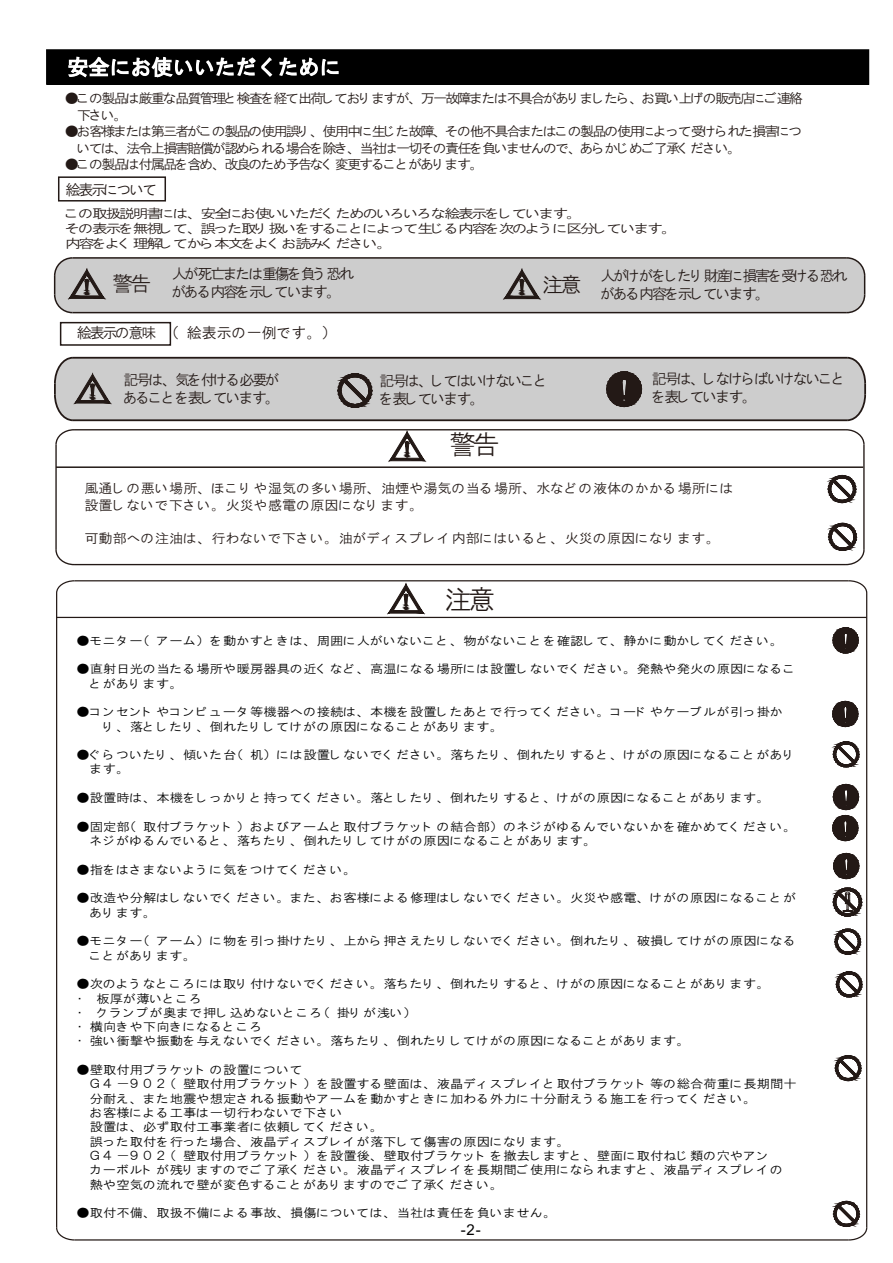
<style>
.page{position:relative;width:893px;height:1263px;background:#fff}
.page>*{position:absolute;margin:0;border:0;box-sizing:border-box;transform-origin:0 0}
.t1{font:27px "HGP Gothic M";color:#231916}
.t2{font:21px "HG Gothic M";color:#fff}
.t3{font:21px "HGP Gothic M";color:#231916}
.t4{font:15px/18px "HGP Gothic M";letter-spacing:-.015em;color:#231916}
.t5{font:15px/18px "HGP Gothic M";letter-spacing:-.05em;color:#231916}
.t6{font:15px "HGP Gothic M";letter-spacing:-.085em;color:#231916}
.t7{font:15px "Arial";color:#000}
.t8{font:13.5px/16.5px "HGP Gothic M";letter-spacing:-.065em;color:#231916;scale:1.06 1}
.t9{font:13.5px/16.5px "HGP Gothic M";letter-spacing:.06em;color:#231916;scale:1.05 1}
.t10{font:13.5px/16.5px "HGP Gothic M";letter-spacing:-.075em;color:#231916;scale:1.06 1}
.t11{font:13.5px "HGP Gothic M";letter-spacing:.085em;color:#231916;scale:1.05 1}
.t12{font:13.5px "HGP Gothic M";letter-spacing:-.055em;color:#231916;scale:1.06 1}
.t13{font:12.9px/15.1px "HGP Gothic M";letter-spacing:-.015em;color:#231916;scale:1.23 1}
.t14{font:12px/14.2px "HGP Gothic M";letter-spacing:.11em;color:#000;scale:1.11 1}
.t15{font:12px/14.2px "HGP Gothic M";letter-spacing:.09em;color:#000;scale:1.11 1}
.t16{font:12px/14.2px "HGP Gothic M";letter-spacing:.08em;color:#000;scale:1.11 1}
.t17{font:12px "HGP Gothic M";color:#000;scale:1.11 1}
.t18{font:12px "HGP Gothic M";letter-spacing:.14em;color:#000;scale:1.11 1}
</style>
<div class="page">
<div style="left:118px;top:359px;width:727px;height:60px;background:#cdcdcd"></div>
<hr style="left:73px;top:419px;width:774px;height:2px;background:#231916">
<hr style="left:73px;top:357px;width:774px;height:2px;background:#231916">
<svg style="left:845px;top:356px;width:22px;height:66px"></svg>
<div style="left:47px;top:50px;width:821px;height:34px;background:#000"></div>
<div style="left:46px;top:49px;width:823px;height:36px;border:2px solid #000"></div>
<div style="left:55px;top:258px;width:810px;height:55px;background:#cdcdcd;border-radius:18px"></div>
<hr style="left:72px;top:312px;width:775px;height:1px;background:#231916">
<hr style="left:72px;top:257px;width:775px;height:2px;background:#231916">
<svg style="left:845px;top:257px;width:21px;height:57px"></svg>
<hr style="left:75px;top:1239px;width:774px;height:1px;background:#231916">
<svg style="left:56px;top:1226px;width:20px;height:15px"></svg>
<hr style="left:56px;top:593px;width:1px;height:635px;background:#231916">
<svg style="left:56px;top:580px;width:20px;height:14px"></svg>
<hr style="left:75px;top:580px;width:774px;height:1px;background:#231916">
<svg style="left:847px;top:580px;width:21px;height:14px"></svg>
<hr style="left:866px;top:593px;width:1px;height:635px;background:#231916">
<hr style="left:57px;top:617px;width:810px;height:1px;background:#231916">
<svg style="left:385px;top:584px;width:46px;height:35px"></svg>
<svg style="left:53px;top:257px;width:59px;height:57px"></svg>
<svg style="left:503px;top:269px;width:39px;height:31px"></svg>
<svg style="left:54px;top:356px;width:64px;height:66px;background:#b4b2b2"></svg>
<svg style="left:597px;top:371px;width:54px;height:36px;background:#75706f"></svg>
<svg style="left:337px;top:373px;width:36px;height:35px"></svg>
<hr style="left:74px;top:564px;width:772px;height:1px;background:#231916">
<svg style="left:55px;top:550px;width:20px;height:16px"></svg>
<hr style="left:55px;top:444px;width:2px;height:106px;background:#231916">
<svg style="left:55px;top:429px;width:20px;height:17px"></svg>
<hr style="left:74px;top:429px;width:772px;height:1px;background:#231916">
<svg style="left:845px;top:429px;width:20px;height:15px"></svg>
<hr style="left:863px;top:444px;width:2px;height:106px;background:#231916">
<hr style="left:56px;top:466px;width:807px;height:2px;background:#231916">
<svg style="left:386px;top:431px;width:46px;height:36px"></svg>
<div style="left:58px;top:176px;width:108px;height:26px;border:2px solid #231916"></div>
<div style="left:60px;top:322px;width:111px;height:24px;border:2px solid #231916"></div>
<svg style="left:828px;top:475px;width:28px;height:28px"></svg>
<svg style="left:828px;top:523px;width:37px;height:43px"></svg>
<svg style="left:832px;top:627px;width:36px;height:27px"></svg>
<svg style="left:832px;top:701px;width:36px;height:26px"></svg>
<svg style="left:832px;top:784px;width:36px;height:57px"></svg>
<svg style="left:833px;top:853px;width:35px;height:26px"></svg>
<svg style="left:833px;top:741px;width:27px;height:27px"></svg>
<svg style="left:834px;top:929px;width:27px;height:26px"></svg>
<svg style="left:833px;top:1201px;width:35px;height:40px"></svg>
<svg style="left:833px;top:888px;width:30px;height:29px"></svg>
<svg style="left:836px;top:971px;width:27px;height:27px"></svg>
<svg style="left:835px;top:1055px;width:27px;height:26px"></svg>
<h2 class="t2" style="left:67px;top:57px;width:275px">安全にお使いいただくために</h2>
<p class="t10" style="left:77px;top:90px;width:686px;text-indent:-12px">●この製品は厳重な品質管理と検査を経て出荷しておりますが、万一故障または不具合がありましたら、お買い上げの販売店にご連絡下さい。</p>
<p class="t8" style="left:77px;top:123px;width:685px;text-indent:-12px">●お客様または第三者がこの製品の使用誤り、使用中に生じた故障、その他不具合またはこの製品の使用によって受けられた損害については、法令上損害賠償が認められる場合を除き、当社は一切その責任を負いませんので、あらかじめご了承ください。</p>
<p class="t12" style="left:65px;top:157px;width:393px">●この製品は付属品を含め、改良のため予告なく変更することがあります。</p>
<p class="t6" style="left:66px;top:182px;width:92px">絵表示について</p>
<p class="t13" style="left:65px;top:205px;width:495px">この取扱説明書には、安全にお使いいただくためのいろいろな絵表示をしています。<br>その表示を無視して、誤った取り扱いをすることによって生じる内容を次のように区分しています。内容をよく理解してから本文をよくお読みください。</p>
<h2 class="t3" style="left:112px;top:273px;width:41px">警告</h2>
<h2 class="t3" style="left:542px;top:274px;width:41px">注意</h2>
<p class="t5" style="left:172px;top:265px;width:184px">人が死亡または重傷を負う恐れがある内容を示しています。</p>
<p class="t4" style="left:600px;top:266px;width:249px">人がけがをしたり財産に損害を受ける恐れがある内容を示しています。</p>
<p class="t4" style="left:77px;top:324px;width:254px">絵表示の意味 （絵表示の一例です。）</p>
<p class="t4" style="left:123px;top:370px;width:157px">記号は、気を付ける必要があることを表しています。</p>
<p class="t4" style="left:380px;top:371px;width:167px">記号は、してはいけないことを表しています。</p>
<p class="t4" style="left:652px;top:370px;width:193px">記号は、しなけらばいけないことを表しています。</p>
<h1 class="t1" style="left:449px;top:431px;width:52px">警告</h1>
<p class="t9" style="left:84px;top:480px;width:619px">風通しの悪い場所、ほこりや湿気の多い場所、油煙や湯気の当る場所、水などの液体のかかる場所には設置しないで下さい。火災や感電の原因になります。</p>
<p class="t11" style="left:84px;top:531px;width:602px">可動部への注油は、行わないで下さい。油がディスプレイ内部にはいると、火災の原因になります。</p>
<h1 class="t1" style="left:445px;top:585px;width:52px">注意</h1>
<p class="t14" style="left:77px;top:633px;width:634px">●モニター（アーム）を動かすときは、周囲に人がいないこと、物がないことを確認して、静かに動かしてください。</p>
<p class="t16" style="left:90px;top:662px;width:635px;text-indent:-13px">●直射日光の当たる場所や暖房器具の近くなど、高温になる場所には設置しないでください。発熱や発火の原因になることがあります。</p>
<p class="t14" style="left:103px;top:705px;width:614px;text-indent:-27px">●コンセントやコンピュータ等機器への接続は、本機を設置したあとで行ってください。コードやケーブルが引っ掛かり、落としたり、倒れたりしてけがの原因になることがあります。</p>
<p class="t14" style="left:90px;top:748px;width:633px;text-indent:-13px">●ぐらついたり、傾いた台（机）には設置しないでください。落ちたり、倒れたりすると、けがの原因になることがあります。</p>
<p class="t14" style="left:77px;top:791px;width:622px">●設置時は、本機をしっかりと持ってください。落としたり、倒れたりすると、けがの原因になることがあります。</p>
<p class="t14" style="left:90px;top:819px;width:634px;text-indent:-13px">●固定部（取付ブラケット）およびアームと取付ブラケットの結合部）のネジがゆるんでいないかを確かめてください。ネジがゆるんでいると、落ちたり、倒れたりしてけがの原因になることがあります。</p>
<p class="t18" style="left:77px;top:863px;width:250px">●指をはさまないように気をつけてください。</p>
<p class="t14" style="left:90px;top:891px;width:637px;text-indent:-13px">●改造や分解はしないでください。また、お客様による修理はしないでください。火災や感電、けがの原因になることがあります。</p>
<p class="t14" style="left:90px;top:934px;width:636px;text-indent:-13px">●モニター（アーム）に物を引っ掛けたり、上から押さえたりしないでください。倒れたり、破損してけがの原因になることがあります。</p>
<p class="t14" style="left:77px;top:977px;width:622px">●次のようなところには取り付けないでください。落ちたり、倒れたりすると、けがの原因になることがあります。・ 板厚が薄いところ<br>・ クランプが奥まで押し込めないところ（掛りが浅い）<br>・横向きや下向きになるところ<br>・強い衝撃や振動を与えないでください。落ちたり、倒れたりしてけがの原因になることがあります。</p>
<p class="t15" style="left:90px;top:1063px;width:638px;text-indent:-13px">●壁取付用ブラケットの設置について<br>Ｇ４－９０２（壁取付用ブラケット）を設置する壁面は、液晶ディスプレイと取付ブラケット等の総合荷重に長期間十分耐え、また地震や想定される振動やアームを動かすときに加わる外力に十分耐えうる施工を行ってください。<br>お客様による工事は一切行わないで下さい<br>設置は、必ず取付工事業者に依頼してください。<br>誤った取付を行った場合、液晶ディスプレイが落下して傷害の原因になります。<br>Ｇ４－９０２（壁取付用ブラケット）を設置後、壁取付ブラケットを撤去しますと、壁面に取付ねじ類の穴やアン<br>カーボルトが残りますのでご了承ください。液晶ディスプレイを長期間ご使用になられますと、液晶ディスプレイの熱や空気の流れで壁が変色することがありますのでご了承ください。</p>
<p class="t17" style="left:77px;top:1207px;width:430px">●取付不備、取扱不備による事故、損傷については、当社は責任を負いません。</p>
<p class="t7" style="left:461px;top:1224px;width:21px">-2-</p>
</div>
